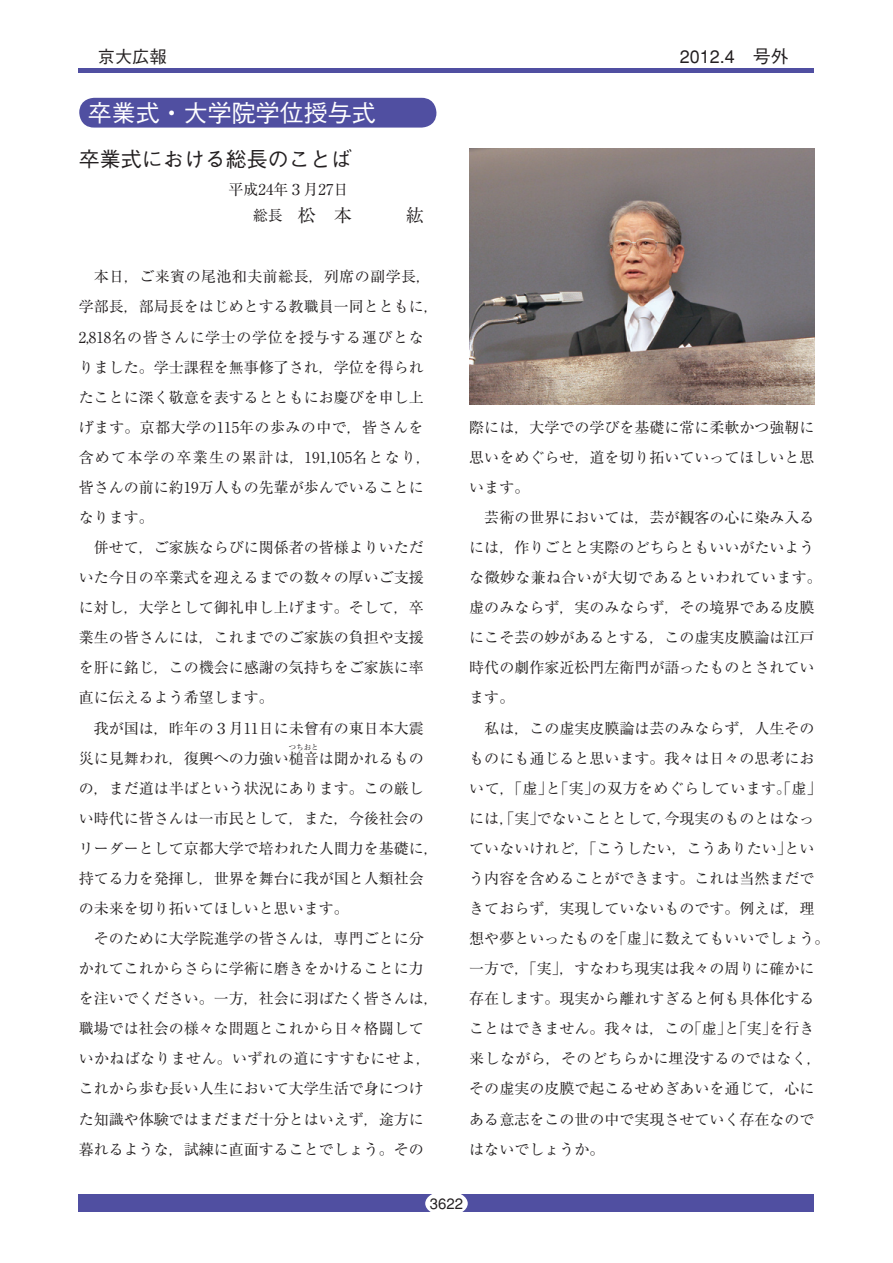
<style>
.page{position:relative;width:893px;height:1263px;background:#fff}
.page>*{position:absolute;margin:0;border:0;box-sizing:border-box;transform-origin:0 0}
.t1{font:500 24px "Gothic BBB";color:#fff}
.t2{font:500 21px "Gothic BBB";color:#231f20}
.t3{font:18px "Ryumin Pro";color:#231f20}
.t4{font:500 18px "Gothic BBB";color:#231f20}
.t5{font:500 17.25px "Gothic BBB";color:#231f20}
.t6{font:15px/30.2px "Ryumin Pro";color:#231f20}
.t7{font:500 15px "Gothic BBB";color:#231f20}
.t8{font:7.5px "Ryumin Pro";color:#231f20}
.s1{font-size:15px}
</style>
<div class="page">
<img style="left:469px;top:149px;width:345px;height:256px">
<div style="left:79px;top:98px;width:357px;height:30px;background:#504fa1"></div>
<div style="left:79px;top:1195px;width:735px;height:17px;background:#504fa1"></div>
<div style="left:425px;top:1191px;width:43px;height:25px;background:#fff;border-radius:50%"></div>
<hr style="left:79px;top:68px;width:735px;height:4px;background:#504fa1">
<p class="t5" style="left:98px;top:47px;width:70px">京大広報</p>
<p class="t4" style="left:680px;top:46px;width:111px">2012.4　号外</p>
<h1 class="t1" style="left:88px;top:99px;width:289px">卒業式・大学院学位授与式</h1>
<h2 class="t2" style="left:79px;top:147px;width:274px">卒業式における総長のことば</h2>
<p class="t6" style="left:229px;top:173px;width:121px">平成24年３月27日</p>
<p class="t3" style="left:253px;top:201px;width:172px"><span class="s1">総長　</span>松　本　　　紘</p>
<p class="t6" style="left:79px;top:261px;width:361px;text-indent:15px">本日，ご来賓の尾池和夫前総長，列席の副学長，学部長，部局長をはじめとする教職員一同とともに，<br>2,818名の皆さんに学士の学位を授与する運びとなりました。学士課程を無事修了され，学位を得られたことに深く敬意を表するとともにお慶びを申し上げます。京都大学の115年の歩みの中で，皆さんを含めて本学の卒業生の累計は，191,105名となり，皆さんの前に約19万人もの先輩が歩んでいることになります。</p>
<p class="t6" style="left:79px;top:531px;width:347px;text-align:justify;text-indent:15px">併せて，ご家族ならびに関係者の皆様よりいただいた今日の卒業式を迎えるまでの数々の厚いご支援に対し，大学として御礼申し上げます。そして，卒業生の皆さんには，これまでのご家族の負担や支援を肝に銘じ，この機会に感謝の気持ちをご家族に率直に伝えるよう希望します。</p>
<p class="t6" style="left:79px;top:712px;width:347px;text-align:right">我が国は，昨年の３月11日に未曾有の東日本大震災に見舞われ，復興への力強い槌音は聞かれるもの</p>
<p class="t8" style="left:289px;top:741px;width:31px">つちおと</p>
<p class="t6" style="left:79px;top:772px;width:361px">の，まだ道は半ばという状況にあります。この厳しい時代に皆さんは一市民として，また，今後社会のリーダーとして京都大学で培われた人間力を基礎に，持てる力を発揮し，世界を舞台に我が国と人類社会の未来を切り拓いてほしいと思います。</p>
<p class="t6" style="left:79px;top:922px;width:361px;text-indent:15px">そのために大学院進学の皆さんは，専門ごとに分かれてこれからさらに学術に磨きをかけることに力を注いでください。一方，社会に羽ばたく皆さんは，職場では社会の様々な問題とこれから日々格闘していかねばなりません。いずれの道にすすむにせよ，これから歩む長い人生において大学生活で身につけた知識や体験ではまだまだ十分とはいえず，途方に暮れるような，試練に直面することでしょう。その</p>
<p class="t6" style="left:469px;top:411px;width:346px;text-align:justify">際には，大学での学びを基礎に常に柔軟かつ強靭に思いをめぐらせ，道を切り拓いていってほしいと思います。</p>
<p class="t6" style="left:469px;top:501px;width:354px;text-indent:15px">芸術の世界においては，芸が観客の心に染み入るには，作りごとと実際のどちらともいいがたいような微妙な兼ね合いが大切であるといわれています。虚のみならず，実のみならず，その境界である皮膜にこそ芸の妙があるとする，この虚実皮膜論は江戸時代の劇作家近松門左衛門が語ったものとされています。</p>
<p class="t6" style="left:469px;top:712px;width:361px;text-indent:15px">私は，この虚実皮膜論は芸のみならず，人生そのものにも通じると思います。我々は日々の思考において，「虚」と「実」の双方をめぐらしています。「虚」には，「実」でないこととして，今現実のものとはなっていないけれど，「こうしたい，こうありたい」という内容を含めることができます。これは当然まだできておらず，実現していないものです。例えば，理想や夢といったものを「虚」に数えてもいいでしょう。一方で，「実」，すなわち現実は我々の周りに確かに存在します。現実から離れすぎると何も具体化することはできません。我々は，この「虚」と「実」を行き来しながら，そのどちらかに埋没するのではなく，その虚実の皮膜で起こるせめぎあいを通じて，心にある意志をこの世の中で実現させていく存在なのではないでしょうか。</p>
<p class="t7" style="left:430px;top:1195px;width:35px">3622</p>
</div>
